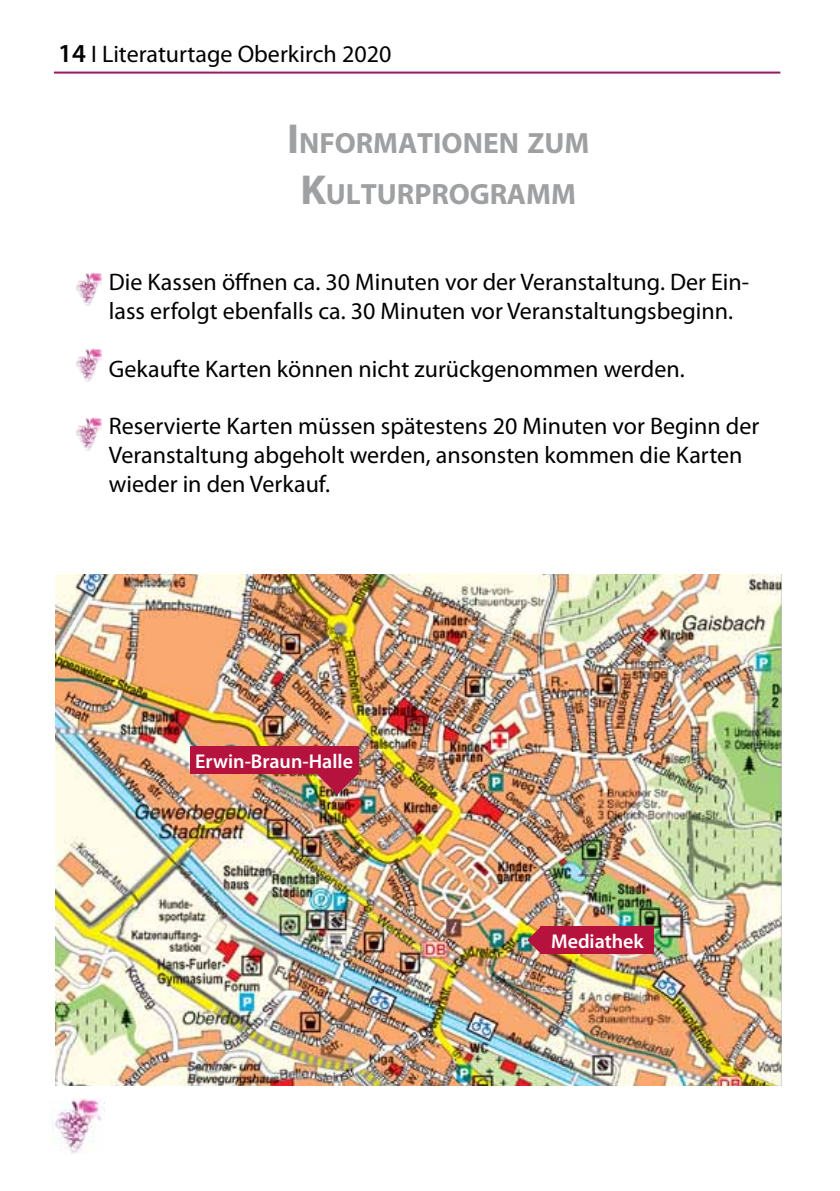
<style>
.page{position:relative;width:840px;height:1191px;background:#fff}
.page>*{position:absolute;margin:0;border:0;box-sizing:border-box;transform-origin:0 0}
.t1{font:700 29.4px/50.4px "Myriad Pro";color:#9ea0a2;text-align:center}
.t2{font:24px/28.8px "Myriad Pro";color:#000}
.t3{font:600 20px "Myriad Pro";color:#fff}
.s1{font-weight:600;font-size:26px}
.s2{font-size:42px}
</style>
<div class="page">
<hr style="left:54px;top:72px;width:726px;height:2px;background:#971b60">
<img style="left:52px;top:1098px;width:53px;height:56px">
<img style="left:55px;top:574px;width:726px;height:511px">
<img style="left:76px;top:272px;width:26px;height:34px">
<img style="left:76px;top:348px;width:26px;height:34px">
<img style="left:76px;top:417px;width:26px;height:34px">
<svg style="left:317px;top:774px;width:41px;height:20px"></svg>
<div style="left:190px;top:746px;width:168px;height:28px;background:#b5123e"></div>
<svg style="left:527px;top:926px;width:13px;height:27px"></svg>
<div style="left:540px;top:926px;width:113px;height:28px;background:#b5123e"></div>
<p class="t2" style="left:58px;top:39px;width:334px"><span class="s1">14</span> I Literaturtage Oberkirch 2020</p>
<p class="t1" style="left:287px;top:117px;width:303px"><span class="s2">I</span>NFORMATIONEN ZUM<br><span class="s2">K</span>ULTURPROGRAMM</p>
<p class="t2" style="left:109px;top:267px;width:641px">Die Kassen öffnen ca. 30 Minuten vor der Veranstaltung. Der Ein&shy;lass erfolgt ebenfalls ca. 30 Minuten vor Veranstaltungsbeginn.</p>
<p class="t2" style="left:109px;top:354px;width:577px">Gekaufte Karten können nicht zurückgenommen werden.</p>
<p class="t2" style="left:109px;top:411px;width:651px">Reservierte Karten müssen spätestens 20 Minuten vor Beginn der<br>Veranstaltung abgeholt werden, ansonsten kommen die Karten wieder in den Verkauf.</p>
<p class="t3" style="left:195px;top:748px;width:159px">Erwin-Braun-Halle</p>
<p class="t3" style="left:550px;top:928px;width:94px">Mediathek</p>
</div>
